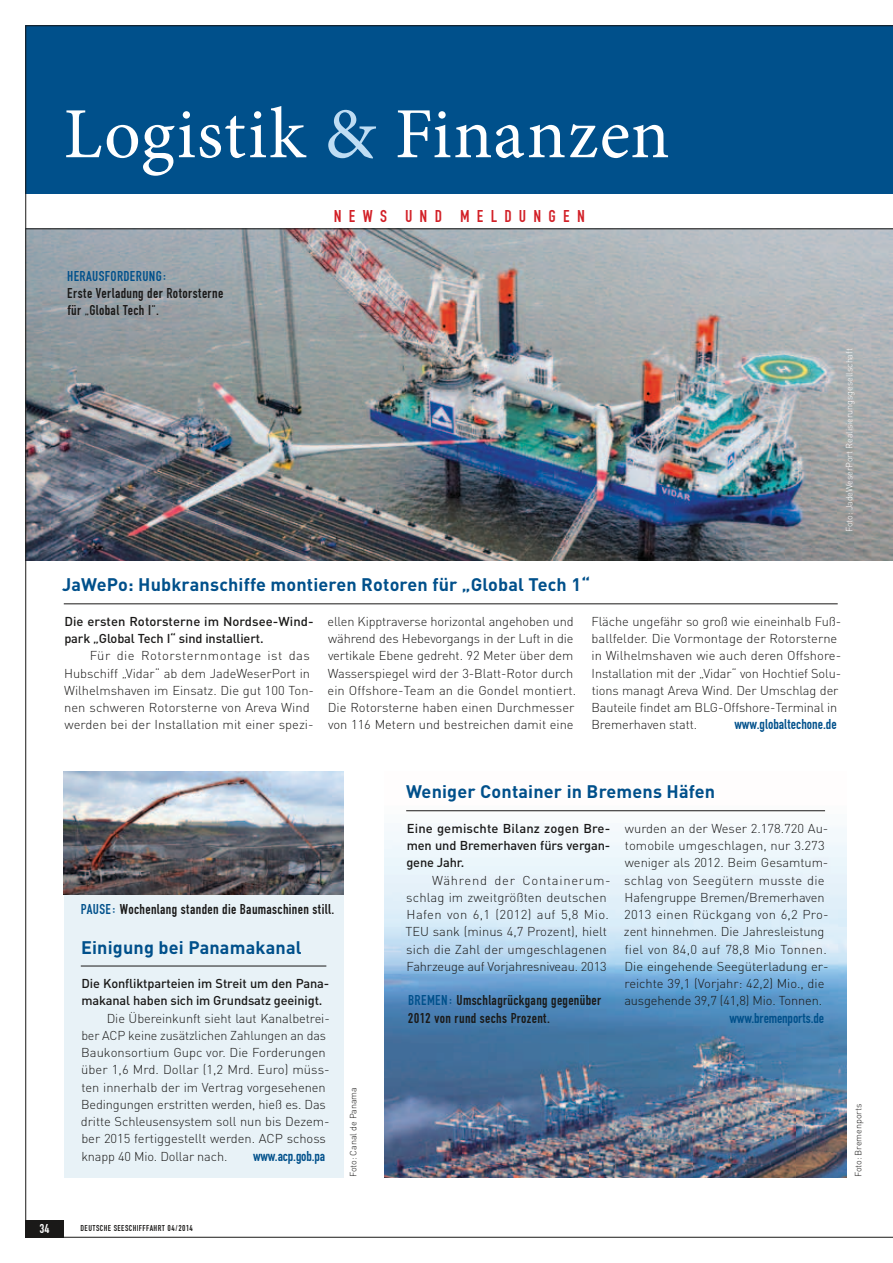
<style>
.page{position:relative;width:893px;height:1263px;background:#fff}
.page>*{position:absolute;margin:0;border:0;box-sizing:border-box;transform-origin:0 0}
.t1{font:72px "Minion Pro";letter-spacing:.02em;color:#fff}
.t2{font:700 18px "DIN Pro";letter-spacing:.01em;color:#00508b}
.t3{font:18px "Fette Eng D";letter-spacing:.4em;color:#d22027}
.t4{font:15px/17.2px "Fette Eng D";letter-spacing:.02em;color:#1a1918}
.t5{font:15px "Fette Eng D";color:#00508b}
.t6{font:15px "Fette Eng D";letter-spacing:.02em;color:#00508b}
.t7{font:13.5px "Fette Eng D";color:#fff}
.t8{font:300 12.75px/17.2px "DIN Pro";letter-spacing:-.005em;color:#1a1918}
.t9{font:500 12.75px/17.2px "DIN Pro";letter-spacing:-.01em;color:#1a1918}
.t10{font:300 9px "DIN Pro";letter-spacing:-.01em;color:#fff}
.t11{font:300 9px "DIN Pro";letter-spacing:-.01em;color:#1a1918}
.t12{font:9px "Fette Eng D";letter-spacing:.04em;color:#1a1918}
.s1{color:#beddf4}
.s2{color:#00508b}
</style>
<div class="page">
<img style="left:26px;top:26px;width:867px;height:1211px">
<h1 class="t1" style="left:64px;top:86px;width:608px">Logistik <span class="s1">&amp;</span> Finanzen</h1>
<p class="t6" style="left:67px;top:268px;width:101px">HERAUSFORDERUNG:</p>
<p class="t4" style="left:67px;top:284px;width:158px">Erste Verladung der Rotorsterne für „Global Tech I“.</p>
<h2 class="t3" style="left:334px;top:206px;width:253px">NEWS UND MELDUNGEN</h2>
<p class="t10" style="left:843px;top:532px;width:185px;rotate:-90deg">Foto: JadeWeserPort Realisierungsgesellschaft</p>
<h2 class="t2" style="left:62px;top:573px;width:529px">JaWePo: Hubkranschiffe montieren Rotoren für „Global Tech 1“</h2>
<p class="t9" style="left:64px;top:612px;width:251px">Die ersten Rotor sterne im Nordsee-Wind&shy;park „Global Tech I“ sind installiert.</p>
<p class="t8" style="left:64px;top:647px;width:251px;text-indent:26px">Für die Rotorsternmontage ist das Hubschiff „Vidar“ ab dem JadeWeserPort in Wilhelmshaven im Einsatz. Die gut 100 Ton&shy;nen schweren Rotorsterne von Areva Wind werden bei der Installation mit einer spezi-</p>
<p class="t8" style="left:327px;top:612px;width:250px">ellen Kipptraverse horizontal angehoben und während des Hebevorgangs in der Luft in die vertikale Ebene gedreht. 92 Meter über dem Wasserspiegel wird der 3-Blatt-Rotor durch ein Offshore-Team an die Gondel montiert.<br>Die Rotorsterne haben einen Durchmesser von 116 Metern und bestreichen damit eine</p>
<p class="t8" style="left:591px;top:612px;width:251px">Fläche ungefähr so groß wie eineinhalb Fuß&shy;ballfelder. Die Vormontage der Rotorsterne in Wilhelmshaven wie auch deren Offshore-Installation mit der „Vidar“ von Hochtief Solu&shy;tions managt Areva Wind. Der Umschlag der Bauteile findet am BLG-Offshore-Terminal in Bremerhaven statt.</p>
<p class="t5" style="left:734px;top:716px;width:104px">www.globaltechone.de</p>
<p class="t4" style="left:81px;top:900px;width:255px"><span class="s2">PAUSE:</span> Wochenlang standen die Baumaschinen still.</p>
<h2 class="t2" style="left:81px;top:935px;width:222px">Einigung bei Panamakanal</h2>
<p class="t9" style="left:81px;top:974px;width:249px">Die Konfliktparteien im Streit um den Pana&shy;makanal haben sich im Grundsatz geeinigt.</p>
<p class="t8" style="left:81px;top:1009px;width:250px;text-indent:26px">Die Übereinkunft sieht laut Kanalbetrei&shy;ber ACP keine zusätzlichen Zahlungen an das Baukonsortium Gupc vor. Die Forderungen über 1,6 Mrd. Dollar (1,2 Mrd. Euro) müss&shy;ten innerhalb der im Vertrag vorgesehenen Bedingungen erstritten werden, hieß es. Das dritte Schleusensystem soll nun bis Dezem&shy;ber 2015 fertiggestellt werden. ACP schoss knapp 40 Mio. Dollar nach.</p>
<p class="t5" style="left:253px;top:1148px;width:74px">www.acp.gob.pa</p>
<p class="t11" style="left:347px;top:1177px;width:92px;rotate:-90deg">Foto: Canal de Panama</p>
<p class="t7" style="left:40px;top:1221px;width:12px">34</p>
<p class="t12" style="left:81px;top:1223px;width:114px">DEUTSCHE SEESCHIFFFAHRT 04/2014</p>
<h2 class="t2" style="left:406px;top:780px;width:311px">Weniger Container in Bremens Häfen</h2>
<p class="t9" style="left:406px;top:819px;width:205px;text-align:justify">Eine gemischte Bilanz zogen Bre&shy;men und Bremerhaven fürs vergan&shy;gene Jahr.</p>
<p class="t8" style="left:405px;top:871px;width:207px;text-indent:27px">Während der Containerum&shy;schlag im zweitgrößten deutschen Hafen von 6,1 (2012) auf 5,8 Mio.<br>TEU sank (minus 4,7 Prozent), hielt sich die Zahl der umgeschlagenen Fahrzeuge auf Vorjahresniveau. 2013</p>
<p class="t8" style="left:624px;top:819px;width:206px">wurden an der Weser 2.178.720 Au&shy;tomobile umgeschlagen, nur 3.273 weniger als 2012. Beim Gesamtum&shy;schlag von Seegütern musste die Hafengruppe Bremen/Bremerhaven 2013 einen Rückgang von 6,2 Pro&shy;zent hinnehmen. Die Jahresleistung fiel von 84,0 auf 78,8 Mio Tonnen.<br>Die eingehende Seegüterladung er&shy;reichte 39,1 (Vorjahr: 42,2) Mio., die ausgehende 39,7 (41,8) Mio. Tonnen.</p>
<p class="t5" style="left:729px;top:1010px;width:96px">www.bremenports.de</p>
<p class="t4" style="left:408px;top:992px;width:195px"><span class="s2">BREMEN:</span> Umschlagrückgang gegenüber<br>2012 von rund sechs Prozent.</p>
<p class="t11" style="left:852px;top:1177px;width:75px;rotate:-90deg">Foto: Bremenports</p>
</div>
